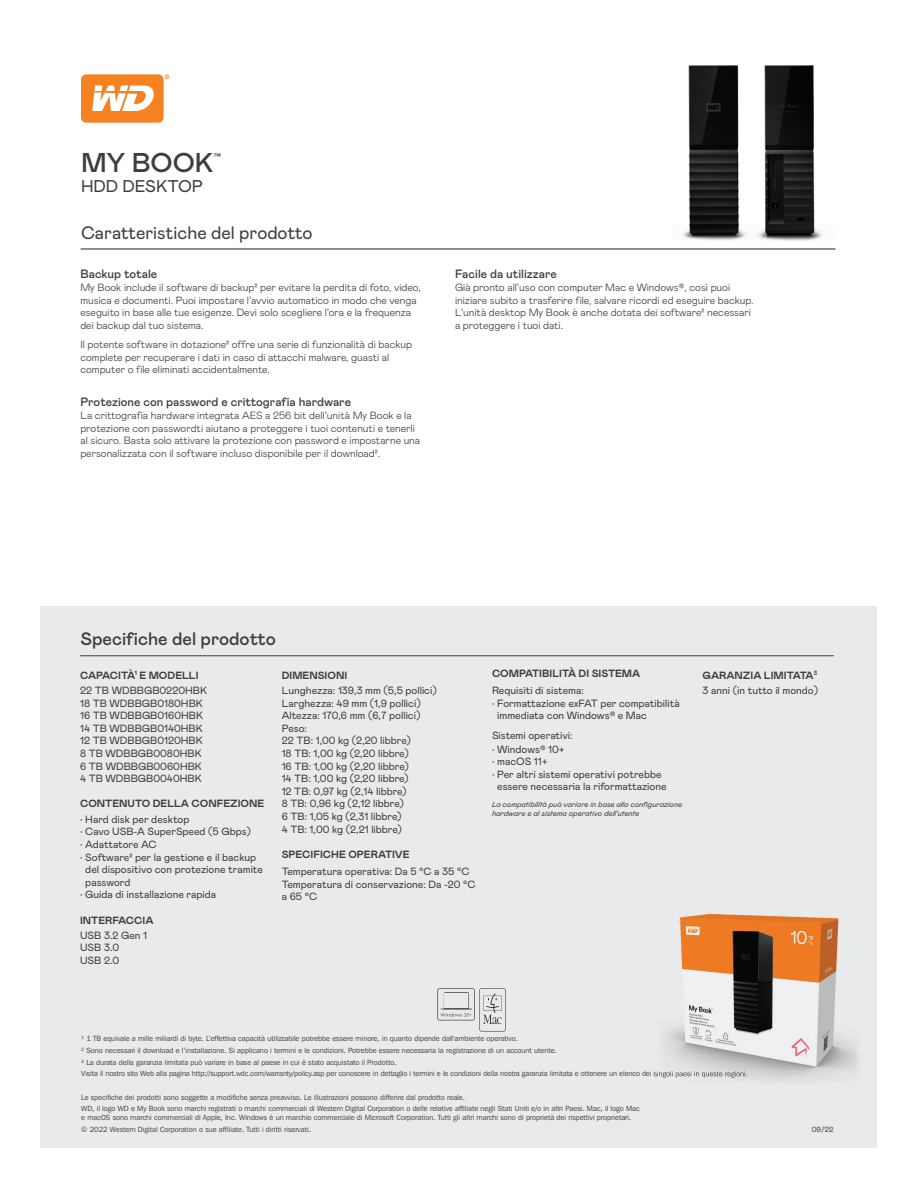
<style>
.page{position:relative;width:918px;height:1188px;background:#fff}
.page>*{position:absolute;margin:0;border:0;box-sizing:border-box;transform-origin:0 0}
.t1{font:500 27.15px "Mabry Pro";letter-spacing:-.005em;color:#3e3e3f}
.t2{font:18px "Mabry Pro";color:#3e3e3f}
.t3{font:500 18px "Mabry Pro";color:#3e3e3f}
.t4{font:16.95px "Mabry Pro";color:#3e3e3f}
.t5{font:700 12.3px "Mabry Pro";color:#3e3e3f}
.t6{font:500 12px "Mabry Pro";color:#3e3e3f}
.t7{font:10.5px/12.6px "Mabry Pro";color:#3e3e3f}
.t8{font:300 10.5px/12.6px "Mabry Pro";color:#3e3e3f}
.t9{font:700 10.5px "Mabry Pro";color:#3e3e3f}
.t10{font:7.5px/11.7px "Franklin Gothic IT Cby BT";color:#3e3e3f}
.t11{font:italic 7.5px/9px "Mabry Pro";color:#3e3e3f}
.t12{font:7.5px "Mabry Pro";color:#3e3e3f}
.t13{font:4.8px "Segoe UI";color:#48494a}
.s1{font-weight:700}
</style>
<div class="page">
<div style="left:40px;top:606px;width:838px;height:542px;background:#e9eaeb"></div>
<img style="left:664px;top:913px;width:194px;height:168px">
<img style="left:655px;top:1071px;width:92px;height:7px">
<svg style="left:81px;top:74px;width:88px;height:49px"></svg>
<img style="left:682px;top:65px;width:127px;height:176px">
<img style="left:786px;top:65px;width:28px;height:36px">
<img style="left:809px;top:100px;width:6px;height:106px">
<img style="left:786px;top:206px;width:50px;height:43px">
<svg style="left:437px;top:988px;width:69px;height:43px"></svg>
<hr style="left:80px;top:656px;width:754px;height:1px;background:#3e3e3f">
<hr style="left:81px;top:249px;width:755px;height:1px;background:#231f20">
<h1 class="t1" style="left:81px;top:143px;width:134px">MY BOOK</h1>
<h3 class="t5" style="left:214px;top:149px;width:9px">™</h3>
<h3 class="t4" style="left:81px;top:175px;width:124px">HDD DESKTOP</h3>
<h2 class="t2" style="left:81px;top:220px;width:233px">Caratteristiche del prodotto</h2>
<h3 class="t6" style="left:80px;top:266px;width:78px">Backup totale</h3>
<p class="t8" style="left:80px;top:280px;width:342px">My Book include il software di backup² per evitare la perdita di foto, video, musica e documenti. Puoi impostare l’avvio automatico in modo che venga eseguito in base alle tue esigenze. Devi solo scegliere l'ora e la frequenza dei backup dal tuo sistema.</p>
<h3 class="t8" style="left:80px;top:338px;width:333px">Il potente software in dotazione² offre una serie di funzionalità di backup complete per recuperare i dati in caso di attacchi malware, guasti al computer o file eliminati accidentalmente.</h3>
<h3 class="t6" style="left:80px;top:393px;width:272px">Protezione con password e crittografia hardware</h3>
<p class="t8" style="left:80px;top:408px;width:341px">La crittografia hardware integrata AES a 256 bit dell’unità My Book e la protezione con passwordti aiutano a proteggere i tuoi contenuti e tenerli al sicuro. Basta solo attivare la protezione con password e impostarne una personalizzata con il software incluso disponibile per il download².</p>
<h3 class="t6" style="left:455px;top:266px;width:103px">Facile da utilizzare</h3>
<h3 class="t8" style="left:455px;top:280px;width:300px">Già pronto all’uso con computer Mac e Windows®, così puoi iniziare subito a trasferire file, salvare ricordi ed eseguire backup.<br>L’unità desktop My Book è anche dotata dei software² necessari a proteggere i tuoi dati.</h3>
<h2 class="t3" style="left:81px;top:626px;width:197px">Specifiche del prodotto</h2>
<h3 class="t7" style="left:80px;top:667px;width:129px;line-height:15.3px"><span class="s1">CAPACITÀ</span><sup>1</sup> <span class="s1">E MODELLI<br></span>22 TB WDBBGB0220HBK</h3>
<h3 class="t7" style="left:80px;top:696px;width:125px">18 TB WDBBGB0180HBK<br>16 TB WDBBGB0160HBK<br>14 TB WDBBGB0140HBK<br>12 TB WDBBGB0120HBK<br>8 TB WDBBGB0080HBK<br>6 TB WDBBGB0060HBK<br>4 TB WDBBGB0040HBK</h3>
<h3 class="t9" style="left:80px;top:796px;width:186px">CONTENUTO DELLA CONFEZIONE</h3>
<h3 class="t7" style="left:80px;top:812px;width:111px">• Hard disk per desktop</h3>
<h3 class="t7" style="left:80px;top:825px;width:172px">• Cavo USB-A SuperSpeed (5 Gbps)</h3>
<h3 class="t7" style="left:80px;top:837px;width:78px">• Adattatore AC</h3>
<h3 class="t7" style="left:85px;top:850px;width:179px;text-indent:-5px">• Software² per la gestione e il backup del dispositivo con protezione tramite password</h3>
<h3 class="t7" style="left:80px;top:888px;width:138px">• Guida di installazione rapida</h3>
<h3 class="t9" style="left:80px;top:912px;width:75px">INTERFACCIA</h3>
<h3 class="t7" style="left:80px;top:928px;width:69px">USB 3.2 Gen 1<br>USB 3.0<br>USB 2.0</h3>
<h3 class="t9" style="left:282px;top:668px;width:67px">DIMENSIONI</h3>
<p class="t7" style="left:282px;top:684px;width:157px">Lunghezza: 139,3 mm (5,5 pollici)<br>Larghezza: 49 mm (1,9 pollici)<br>Altezza: 170,6 mm (6,7 pollici)<br>Peso:<br>22 TB: 1,00 kg (2,20 libbre)<br>18 TB: 1,00 kg (2,20 libbre)<br>16 TB: 1,00 kg (2,20 libbre)<br>14 TB: 1,00 kg (2,20 libbre)<br>12 TB: 0,97 kg (2,14 libbre)<br>8 TB: 0,96 kg (2,12 libbre)<br>6 TB: 1,05 kg (2,31 libbre)<br>4 TB: 1,00 kg (2,21 libbre)</p>
<h3 class="t9" style="left:282px;top:847px;width:130px">SPECIFICHE OPERATIVE</h3>
<h3 class="t7" style="left:282px;top:864px;width:196px">Temperatura operativa: Da 5 °C a 35 °C<br>Temperatura di conservazione: Da -20 °C a 65 °C</h3>
<h3 class="t9" style="left:492px;top:666px;width:150px">COMPATIBILITÀ DI SISTEMA</h3>
<h3 class="t7" style="left:492px;top:684px;width:93px">Requisiti di sistema:</h3>
<h3 class="t7" style="left:497px;top:696px;width:184px;text-indent:-5px">• Formattazione exFAT per compatibilità immediata con Windows® e Mac</h3>
<h3 class="t7" style="left:492px;top:728px;width:82px">Sistemi operativi:</h3>
<h3 class="t7" style="left:492px;top:742px;width:74px">• Windows® 10+</h3>
<h3 class="t7" style="left:492px;top:755px;width:57px">• macOS 11+</h3>
<h3 class="t7" style="left:492px;top:767px;width:176px;text-align:center">• Per altri sistemi operativi potrebbe essere necessaria la riformattazione</h3>
<p class="t11" style="left:492px;top:800px;width:192px">La compatibilità può variare in base alla configurazione hardware e al sistema operativo dell'utente</p>
<p class="t13" style="left:469px;top:1011px;width:5px">+</p>
<h3 class="t7" style="left:703px;top:667px;width:117px;line-height:15.3px"><span class="s1">GARANZIA LIMITATA</span><sup>3<br></sup>3 anni (in tutto il mondo)</h3>
<p class="t10" style="left:81px;top:1033px;width:668px">¹ 1 TB equivale a mille miliardi di byte. L’effettiva capacità utilizzabile potrebbe essere minore, in quanto dipende dall'ambiente operativo.<br>² Sono necessari il download e l’installazione. Si applicano i termini e le condizioni. Potrebbe essere necessaria la registrazione di un account utente.<br>³ La durata della garanzia limitata può variare in base al paese in cui è stato acquistato il Prodotto.<br>Visita il nostro sito Web alla pagina http://support.wdc.com/warranty/policy.asp per conoscere in dettaglio i termini e le condizioni della nostra garanzia limitata e ottenere un elenco dei singoli paesi in queste regioni.</p>
<p class="t10" style="left:81px;top:1091px;width:560px">Le specifiche dei prodotti sono soggette a modifiche senza preavviso. Le illustrazioni possono differire dal prodotto reale.<br>WD, il logo WD e My Book sono marchi registrati o marchi commerciali di Western Digital Corporation o delle relative affiliate negli Stati Uniti e/o in altri Paesi. Mac, il logo Mac</p>
<p class="t10" style="left:81px;top:1112px;width:552px">e macOS sono marchi commerciali di Apple, Inc. Windows è un marchio commerciale di Microsoft Corporation. Tutti gli altri marchi sono di proprietà dei rispettivi proprietari. © 2022 Western Digital Corporation o sue affiliate. Tutti i diritti riservati.</p>
<p class="t12" style="left:812px;top:1124px;width:23px">09/22</p>
</div>
